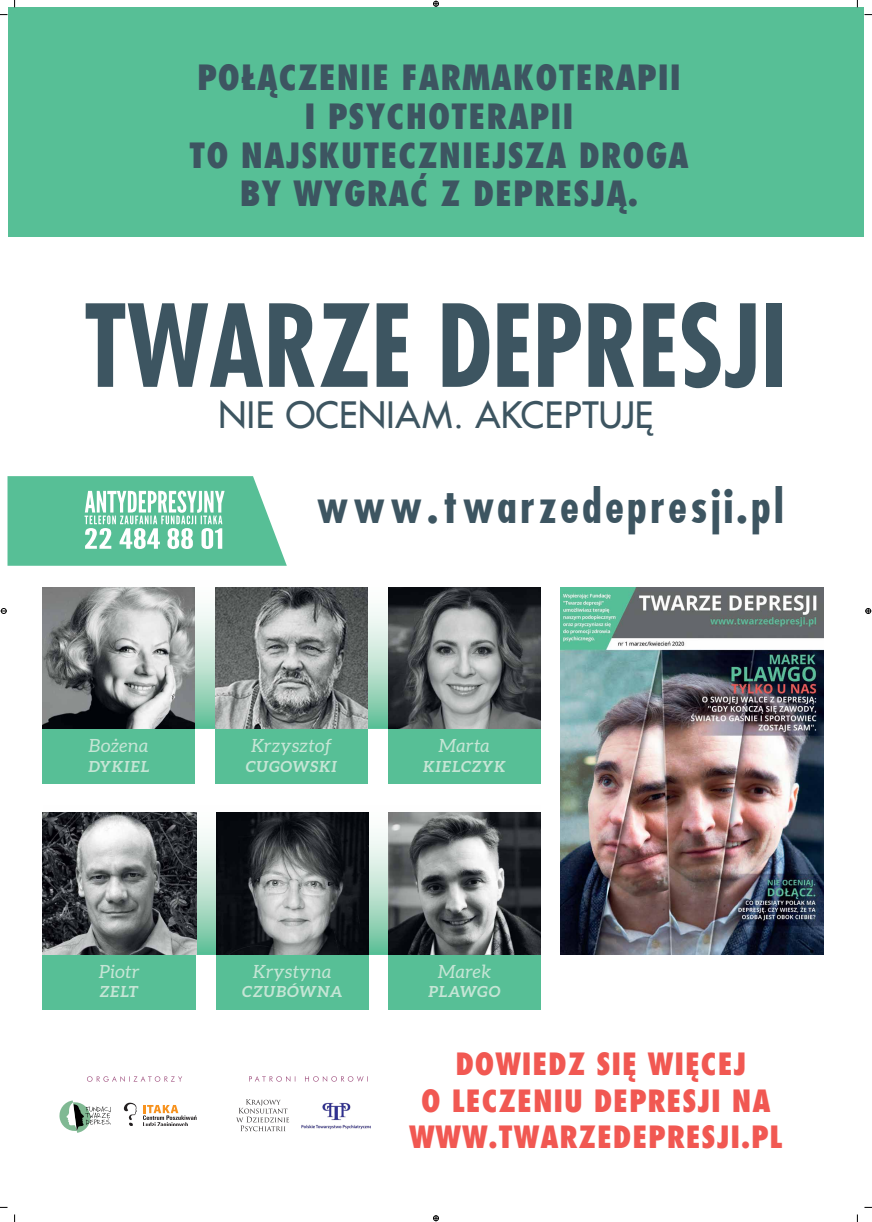
<style>
.page{position:relative;width:872px;height:1222px;background:#fff}
.page>*{position:absolute;margin:0;border:0;box-sizing:border-box;transform-origin:0 0}
.t1{font:700 110.75px "Fujiyama";color:#3d5561;scale:.93 1}
.t2{font:700 45.5px "Fujiyama";letter-spacing:.075em;color:#3d5561}
.t3{font:35.5px "Fujiyama 2";letter-spacing:.015em;color:#3d5561}
.t4{font:800 34px/38.5px "Fujiyama";letter-spacing:.03em;color:#3d5561;text-align:center}
.t5{font:800 30px/36.5px "Fujiyama";letter-spacing:.03em;color:#f15852;text-align:center}
.t6{font:italic 18.2px "Aleo";letter-spacing:.025em;color:#c5e5d5}
.t7{font:italic 700 15.25px "Aleo";letter-spacing:.01em;color:#c5e5d5}
</style>
<div class="page">
<div style="left:8px;top:7px;width:855px;height:229px;background:#57bf96"></div>
<img style="left:195px;top:608px;width:193px;height:120px">
<div style="left:42px;top:728px;width:153px;height:55px;background:#57bf96"></div>
<img style="left:42px;top:587px;width:153px;height:141px">
<div style="left:388px;top:728px;width:152px;height:55px;background:#57bf96"></div>
<img style="left:388px;top:587px;width:152px;height:141px">
<div style="left:215px;top:728px;width:153px;height:55px;background:#57bf96"></div>
<img style="left:215px;top:587px;width:153px;height:141px">
<img style="left:196px;top:812px;width:192px;height:142px">
<div style="left:388px;top:954px;width:152px;height:55px;background:#57bf96"></div>
<img style="left:388px;top:812px;width:152px;height:142px">
<div style="left:42px;top:954px;width:154px;height:55px;background:#57bf96"></div>
<img style="left:42px;top:812px;width:154px;height:142px">
<div style="left:216px;top:954px;width:152px;height:55px;background:#57bf96"></div>
<img style="left:216px;top:812px;width:152px;height:142px">
<img style="left:560px;top:587px;width:263px;height:367px">
<svg style="left:249px;top:1076px;width:119px;height:5px"></svg>
<svg style="left:87px;top:1076px;width:95px;height:5px"></svg>
<svg style="left:59px;top:1100px;width:52px;height:32px"></svg>
<svg style="left:124px;top:1102px;width:13px;height:23px"></svg>
<svg style="left:143px;top:1105px;width:53px;height:20px"></svg>
<svg style="left:236px;top:1099px;width:53px;height:31px"></svg>
<img style="left:301px;top:1102px;width:70px;height:27px">
<svg style="left:8px;top:476px;width:279px;height:89px"></svg>
<svg style="left:14px;top:0;width:2px;height:7px"></svg>
<svg style="left:14px;top:1214px;width:2px;height:7px"></svg>
<svg style="left:433px;top:1px;width:6px;height:6px"></svg>
<svg style="left:433px;top:1215px;width:6px;height:5px"></svg>
<svg style="left:1px;top:608px;width:6px;height:6px"></svg>
<svg style="left:865px;top:608px;width:5px;height:6px"></svg>
<p class="t4" style="left:189px;top:58px;width:501px">POŁĄCZENIE FARMAKOTERAPII<br>I PSYCHOTERAPII<br>TO NAJSKUTECZNIEJSZA DROGA<br>BY WYGRAĆ Z DEPRESJĄ.</p>
<h1 class="t1" style="left:84px;top:274px;width:757px">TWARZE DEPRESJI</h1>
<p class="t3" style="left:218px;top:388px;width:436px">NIE OCENIAM. AKCEPTUJĘ</p>
<p class="t6" style="left:89px;top:735px;width:61px">Bożena</p>
<p class="t7" style="left:88px;top:757px;width:63px">DYKIEL</p>
<p class="t6" style="left:99px;top:961px;width:42px">Piotr</p>
<p class="t7" style="left:99px;top:982px;width:41px">ZELT</p>
<h2 class="t2" style="left:316px;top:477px;width:468px">www.twarzedepresji.pl</h2>
<p class="t6" style="left:251px;top:735px;width:82px">Krzysztof</p>
<p class="t7" style="left:246px;top:757px;width:93px">CUGOWSKI</p>
<p class="t6" style="left:438px;top:735px;width:53px">Marta</p>
<p class="t7" style="left:422px;top:757px;width:85px">KIELCZYK</p>
<p class="t6" style="left:253px;top:961px;width:80px">Krystyna</p>
<p class="t7" style="left:242px;top:982px;width:102px">CZUBÓWNA</p>
<p class="t6" style="left:438px;top:960px;width:54px">Marek</p>
<p class="t7" style="left:428px;top:982px;width:74px">PLAWGO</p>
<p class="t5" style="left:409px;top:1044px;width:375px">DOWIEDZ SIĘ WIĘCEJ<br>O LECZENIU DEPRESJI NA<br>WWW.TWARZEDEPRESJI.PL</p>
</div>
